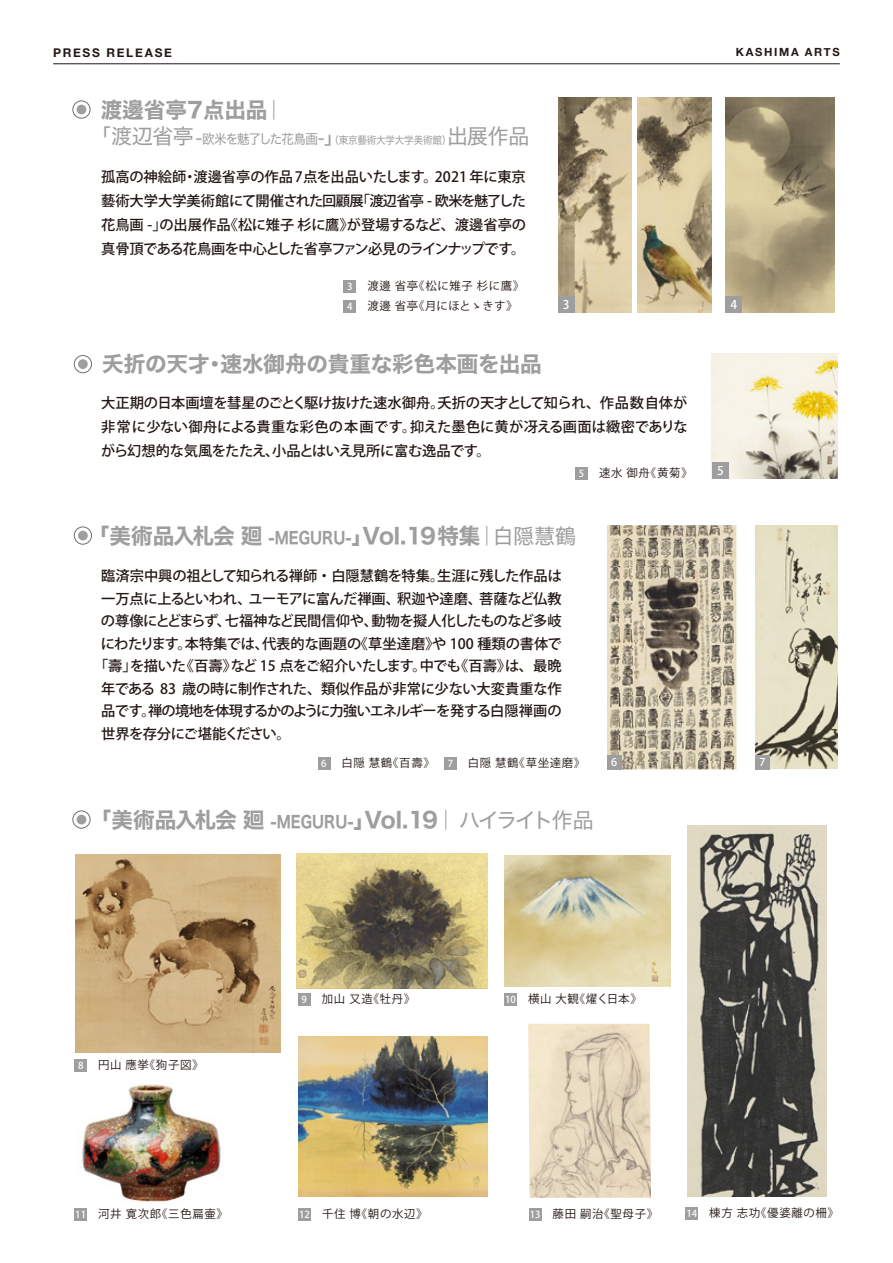
<style>
.page{position:relative;width:893px;height:1263px;background:#fff}
.page>*{position:absolute;margin:0;border:0;box-sizing:border-box;transform-origin:0 0}
.t1{font:21.6px "Hira Kaku Std W7";letter-spacing:-.05em;color:#9e9e9f}
.t2{font:21.6px "Hira Kaku Std W7";color:#9e9e9f}
.t3{font:21.6px "Hira Kaku Std W7";letter-spacing:-.025em;color:#9e9e9f}
.t4{font:500 14.25px/24px "Koz Go Pr 6 N";letter-spacing:-.025em;color:#231815;text-align:justify}
.t5{font:500 14.25px "Koz Go Pr 6 N";letter-spacing:-.05em;color:#231815}
.t6{font:700 12px "Helvetica Neue";letter-spacing:.145em;color:#231815}
.t7{font:500 12px "Koz Go Pr 6 N";color:#fff}
.t8{font:11.4px "Koz Go Pro";letter-spacing:.06em;color:#231815}
.t9{font:11.4px "Koz Go Pro";letter-spacing:.025em;color:#231815}
.t10{font:700 11.25px "Helvetica Neue";letter-spacing:.15em;color:#231815}
.t11{font:500 10.65px "Koz Go Pr 6 N";color:#fff}
.t12{font:10.5px "Hira Kaku Std W4";letter-spacing:-.02em;color:#9e9e9f;scale:.91 1}
.t13{font:500 9.6px "Koz Go Pr 6 N";color:#fff}
.s1{font-family:"Hira Kaku Std W5"}
.s2{font-size:21px}
.s3{font-size:16.5px}
.s4{font-size:13.5px}
.s5{font-family:"Hira Kaku Std W4";font-size:21px}
.s6{font-family:"Koz Go Pr 6 N";font-weight:500;font-size:9.6px;color:#fff}
</style>
<div class="page">
<img style="left:82px;top:1084px;width:139px;height:119px">
<hr style="left:53px;top:63px;width:787px;height:1px;background:#231815">
<img style="left:712px;top:353px;width:125px;height:125px">
<img style="left:687px;top:825px;width:139px;height:371px">
<img style="left:297px;top:853px;width:190px;height:135px">
<div style="left:78px;top:359px;width:10px;height:10px;background:#9e9e9f;border-radius:50%"></div>
<div style="left:74px;top:355px;width:18px;height:18px;border:1px solid #717071;border-radius:50%"></div>
<img style="left:755px;top:525px;width:82px;height:244px">
<img style="left:75px;top:854px;width:205px;height:198px">
<img style="left:726px;top:98px;width:108px;height:215px">
<img style="left:558px;top:98px;width:74px;height:215px">
<img style="left:638px;top:98px;width:73px;height:215px">
<img style="left:504px;top:855px;width:167px;height:131px">
<img style="left:528px;top:1024px;width:123px;height:174px">
<img style="left:298px;top:1036px;width:190px;height:160px">
<div style="left:318px;top:757px;width:12px;height:13px;background:#9e9e9f"></div>
<div style="left:444px;top:757px;width:13px;height:13px;background:#9e9e9f"></div>
<div style="left:74px;top:1059px;width:13px;height:13px;background:#9e9e9f"></div>
<div style="left:74px;top:1208px;width:13px;height:13px;background:#9e9e9f"></div>
<div style="left:298px;top:1208px;width:13px;height:13px;background:#9e9e9f"></div>
<div style="left:529px;top:1208px;width:12px;height:13px;background:#9e9e9f"></div>
<div style="left:298px;top:993px;width:13px;height:13px;background:#9e9e9f"></div>
<div style="left:504px;top:993px;width:13px;height:13px;background:#9e9e9f"></div>
<div style="left:685px;top:1207px;width:13px;height:13px;background:#9e9e9f"></div>
<div style="left:343px;top:300px;width:13px;height:13px;background:#9e9e9f"></div>
<div style="left:343px;top:280px;width:13px;height:13px;background:#9e9e9f"></div>
<div style="left:575px;top:467px;width:13px;height:12px;background:#9e9e9f"></div>
<img style="left:607px;top:525px;width:130px;height:244px">
<div style="left:78px;top:531px;width:10px;height:9px;background:#9e9e9f;border-radius:50%"></div>
<div style="left:74px;top:527px;width:18px;height:17px;border:1px solid #717071;border-radius:50%"></div>
<div style="left:607px;top:755px;width:14px;height:14px;background:#9e9e9f"></div>
<div style="left:755px;top:755px;width:15px;height:14px;background:#9e9e9f"></div>
<div style="left:77px;top:105px;width:9px;height:9px;background:#9e9e9f;border-radius:50%"></div>
<div style="left:73px;top:101px;width:17px;height:17px;border:1px solid #717071;border-radius:50%"></div>
<div style="left:77px;top:815px;width:9px;height:9px;background:#9e9e9f;border-radius:50%"></div>
<div style="left:73px;top:811px;width:17px;height:17px;border:1px solid #717071;border-radius:50%"></div>
<div style="left:558px;top:296px;width:16px;height:17px;background:#9e9e9f"></div>
<div style="left:726px;top:296px;width:16px;height:17px;background:#9e9e9f"></div>
<div style="left:713px;top:463px;width:16px;height:16px;background:#9e9e9f"></div>
<p class="t6" style="left:53px;top:43px;width:120px">PRESS RELEASE</p>
<p class="t10" style="left:736px;top:44px;width:105px">KASHIMA ARTS</p>
<h1 class="t2" style="left:101px;top:93px;width:186px">渡邊省亭7点出品<span class="s1">｜</span></h1>
<p class="t12" style="left:90px;top:132px;width:484px"><span class="s2">「渡辺省亭</span><span class="s3">-</span><span class="s4">欧米を魅了した花鳥画</span><span class="s3">-</span><span class="s2">」</span>（東京藝術大学大学美術館）<span class="s2">出展作品</span></p>
<p class="t4" style="left:101px;top:165px;width:427px">孤高の神絵師・渡邊省亭の作品7点を出品いたします。2021 年に東京藝術大学大学美術館にて開催された回顧展「渡辺省亭 - 欧米を魅了した花鳥画 -」の出展作品《松に雉子 杉に鷹》が登場するなど、渡邊省亭の真骨頂である花鳥画を中心とした省亭ファン必見のラインナップです。</p>
<p class="t13" style="left:347px;top:281px;width:7px">3</p>
<p class="t8" style="left:367px;top:278px;width:158px">渡邊 省亭《松に雉子 杉に鷹》</p>
<p class="t13" style="left:347px;top:301px;width:7px">4</p>
<p class="t9" style="left:367px;top:298px;width:152px">渡邊 省亭《月にほとゝきす》</p>
<h1 class="t2" style="left:102px;top:347px;width:441px">夭折の天才・速水御舟の貴重な彩色本画を出品</h1>
<p class="t7" style="left:563px;top:298px;width:8px">3</p>
<p class="t7" style="left:730px;top:298px;width:8px">4</p>
<p class="t4" style="left:101px;top:391px;width:588px">大正期の日本画壇を彗星のごとく駆け抜けた速水御舟。夭折の天才として知られ、作品数自体が非常に少ない御舟による貴重な彩色の本画です。抑えた墨色に黄が冴える画面は緻密でありながら幻想的な気風をたたえ、小品とはいえ見所に富む逸品です。</p>
<p class="t13" style="left:579px;top:468px;width:7px">5</p>
<p class="t8" style="left:599px;top:465px;width:95px">速水 御舟《黄菊》</p>
<h1 class="t3" style="left:88px;top:519px;width:490px">「美術品入札会 廻 <span class="s3">-MEGURU-</span>」Vol.19特集<span class="s1">｜</span><span class="s5">白隠慧鶴</span></h1>
<p class="t4" style="left:101px;top:564px;width:462px">臨済宗中興の祖として知られる禅師・白隠慧鶴を特集。生涯に残した作品は</p>
<p class="t4" style="left:101px;top:587px;width:462px">一万点に上るといわれ、ユーモアに富んだ禅画、釈迦や達磨、菩薩など仏教</p>
<p class="t4" style="left:101px;top:609px;width:462px">の尊像にとどまらず、七福神など民間信仰や、動物を擬人化したものなど多岐</p>
<p class="t4" style="left:101px;top:632px;width:462px">にわたります。本特集では、代表的な画題の《草坐達磨》や 100 種類の書体で</p>
<p class="t4" style="left:94px;top:654px;width:469px">「壽」を描いた《百壽》など 15 点をご紹介いたします。中でも《百壽》は、最晩</p>
<p class="t4" style="left:101px;top:677px;width:462px">年である 83 歳の時に制作された、類似作品が非常に少ない大変貴重な作</p>
<p class="t5" style="left:101px;top:703px;width:462px">品です。禅の境地を体現するかのように力強いエネルギーを発する白隠禅画の</p>
<p class="t4" style="left:101px;top:722px;width:191px">世界を存分にご堪能ください。</p>
<p class="t7" style="left:717px;top:464px;width:8px">5</p>
<p class="t13" style="left:321px;top:758px;width:7px">6</p>
<p class="t8" style="left:341px;top:755px;width:113px">白隠 慧鶴《百壽》 <span class="s6">7</span></p>
<p class="t8" style="left:468px;top:755px;width:119px">白隠 慧鶴《草坐達磨》</p>
<h1 class="t1" style="left:90px;top:803px;width:505px">「美術品入札会 廻 <span class="s3">-MEGURU-</span>」Vol.19<span class="s1">｜</span><span class="s5">ハイライト作品</span></h1>
<p class="t11" style="left:611px;top:756px;width:8px">6</p>
<p class="t11" style="left:760px;top:756px;width:8px">7</p>
<p class="t13" style="left:78px;top:1060px;width:7px">8</p>
<p class="t8" style="left:98px;top:1057px;width:107px">円山 應挙《狗子図》</p>
<p class="t13" style="left:302px;top:994px;width:7px">9</p>
<p class="t8" style="left:322px;top:991px;width:95px">加山 又造《牡丹》</p>
<p class="t8" style="left:505px;top:991px;width:138px"><span class="s6">10</span> 横山 大観《燿く日本》</p>
<p class="t8" style="left:75px;top:1206px;width:154px"><span class="s6">11</span> 河井 寛次郎《三色扁壷》</p>
<p class="t8" style="left:299px;top:1206px;width:130px"><span class="s6">12</span> 千住 博《朝の水辺》</p>
<p class="t8" style="left:530px;top:1206px;width:130px"><span class="s6">13</span> 藤田 嗣治《聖母子》</p>
<p class="t8" style="left:686px;top:1206px;width:154px"><span class="s6">14</span> 棟方 志功《優婆離の柵》</p>
</div>
